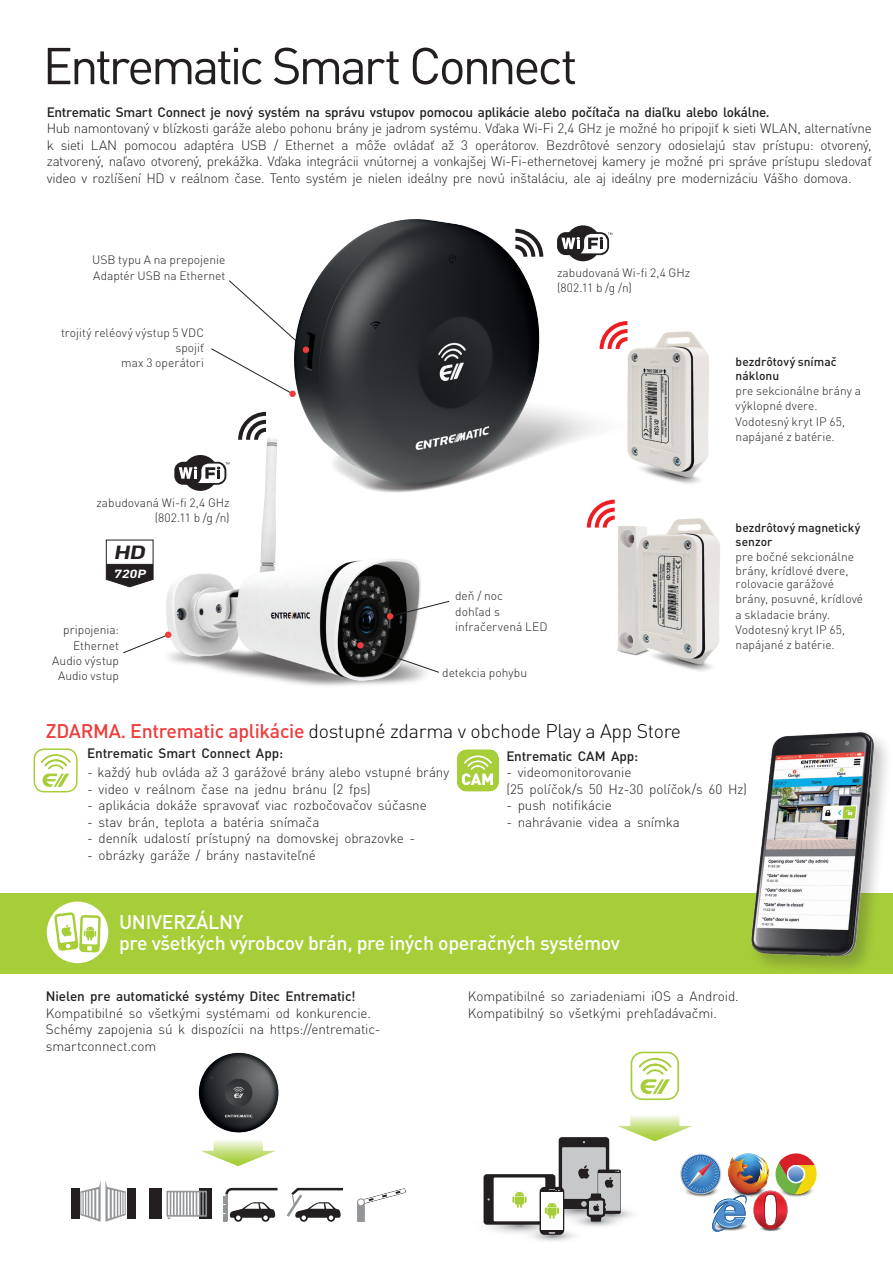
<style>
.page{position:relative;width:893px;height:1263px;background:#fff}
.page>*{position:absolute;margin:0;border:0;box-sizing:border-box;transform-origin:0 0}
.t1{font:51px "DIN Pro";letter-spacing:-.06em;color:#231f20}
.t2{font:300 19.5px "DIN Pro";letter-spacing:-.015em;color:#000}
.t3{font:500 19.5px "DIN Pro";letter-spacing:-.015em;color:#fff}
.t4{font:italic 700 18.9px "DIN Pro";color:#231f20;scale:1.32 1}
.Bodytext_9_-15{font:300 13.5px/16.5px "DIN Pro";letter-spacing:-.01em;color:#231f20}
.Bodytext_9_-15-2{font:500 13.5px "DIN Pro";letter-spacing:-.015em;color:#231f20}
.Caption_8_-15{font:300 12px/13.5px "DIN Pro";color:#231f20}
.Caption_8_-15-2{font:500 12px/13.5px "DIN Pro";color:#231f20}
.t5{font:italic 700 11.7px "DIN Pro";color:#fff;scale:1.22 1}
.s1{font-weight:500;color:#ee3d3c}
</style>
<div class="page">
<img style="left:166px;top:455px;width:260px;height:231px">
<img style="left:617px;top:518px;width:103px;height:153px">
<img style="left:642px;top:331px;width:67px;height:153px">
<img style="left:217px;top:219px;width:425px;height:287px">
<div style="left:71px;top:1188px;width:9px;height:31px;background:#231f20"></div>
<div style="left:127px;top:1188px;width:8px;height:31px;background:#231f20"></div>
<svg style="left:80px;top:1181px;width:46px;height:41px"></svg>
<div style="left:149px;top:1189px;width:12px;height:30px;background:#231f20"></div>
<div style="left:199px;top:1189px;width:13px;height:30px;background:#231f20"></div>
<svg style="left:166px;top:1191px;width:41px;height:28px"></svg>
<svg style="left:224px;top:1187px;width:119px;height:35px"></svg>
<svg style="left:357px;top:1188px;width:49px;height:34px"></svg>
<svg style="left:201px;top:1140px;width:74px;height:26px"></svg>
<div style="left:631px;top:1052px;width:48px;height:48px;border:2px solid #a6ce39;border-radius:11px"></div>
<svg style="left:639px;top:1058px;width:33px;height:36px"></svg>
<svg style="left:483px;top:1115px;width:334px;height:126px"></svg>
<div style="left:0;top:893px;width:893px;height:81px;background:#a6ce39"></div>
<img style="left:198px;top:1052px;width:81px;height:81px">
<div style="left:749px;top:730px;width:144px;height:246px;background:#231f20;opacity:.25"></div>
<img style="left:749px;top:732px;width:139px;height:224px">
<svg style="left:211px;top:280px;width:96px;height:115px"></svg>
<div style="left:289px;top:391px;width:7px;height:6px;background:#ee3d3c;border-radius:50%"></div>
<div style="left:303px;top:346px;width:6px;height:7px;background:#ee3d3c;border-radius:50%"></div>
<svg style="left:106px;top:539px;width:48px;height:48px"></svg>
<hr style="left:106px;top:564px;width:47px;height:1px;background:#231f20">
<div style="left:557px;top:232px;width:52px;height:23px;background:#231f20;border-radius:9px"></div>
<div style="left:565px;top:225px;width:36px;height:36px;background:#231f20;border-radius:50%"></div>
<svg style="left:561px;top:232px;width:51px;height:21px"></svg>
<div style="left:174px;top:462px;width:52px;height:23px;background:#231f20;border-radius:9px"></div>
<div style="left:183px;top:455px;width:35px;height:36px;background:#231f20;border-radius:50%"></div>
<svg style="left:179px;top:462px;width:51px;height:21px"></svg>
<svg style="left:238px;top:412px;width:28px;height:28px"></svg>
<svg style="left:389px;top:600px;width:61px;height:17px"></svg>
<svg style="left:360px;top:644px;width:79px;height:29px"></svg>
<div style="left:387px;top:613px;width:6px;height:7px;background:#ee3d3c;border-radius:50%"></div>
<div style="left:357px;top:642px;width:7px;height:6px;background:#ee3d3c;border-radius:50%"></div>
<svg style="left:123px;top:632px;width:48px;height:21px"></svg>
<svg style="left:515px;top:229px;width:28px;height:28px"></svg>
<svg style="left:600px;top:321px;width:27px;height:28px"></svg>
<svg style="left:587px;top:500px;width:28px;height:28px"></svg>
<div style="left:47px;top:902px;width:61px;height:61px;background:#fff;border-radius:50%"></div>
<svg style="left:53px;top:912px;width:48px;height:41px"></svg>
<svg style="left:34px;top:750px;width:43px;height:42px"></svg>
<div style="left:34px;top:748px;width:44px;height:44px;border:2px solid #a6ce39;border-radius:10px"></div>
<svg style="left:458px;top:751px;width:40px;height:39px;background:#bad965"></svg>
<div style="left:455px;top:748px;width:46px;height:45px;border:2px solid #fff;border-radius:11px"></div>
<p class="t1" style="left:43px;top:31px;width:536px">Entrematic Smart Connect</p>
<p class="Bodytext_9_-15-2" style="left:47px;top:103px;width:724px">Entrematic Smart Connect je nový systém na správu vstupov pomocou aplikácie alebo počítača na diaľku alebo lokálne.</p>
<p class="Bodytext_9_-15" style="left:47px;top:119px;width:826px;text-align:justify">Hub namontovaný v blízkosti garáže alebo pohonu brány je jadrom systému. Vďaka Wi-Fi 2,4 GHz je možné ho pripojiť k sieti WLAN, alternatívne k sieti LAN pomocou adaptéra USB / Ethernet a môže ovládať až 3 operátorov. Bezdrôtové senzory odosielajú stav prístupu: otvorený, zatvorený, naľavo otvorený, prekážka. Vďaka integrácii vnútornej a vonkajšej Wi-Fi-ethernetovej kamery je možné pri správe prístupu sledovať video v rozlíšení HD v reálnom čase. Tento systém je nielen ideálny pre novú inštaláciu, ale aj ideálny pre modernizáciu Vášho domova.</p>
<p class="Caption_8_-15" style="left:92px;top:253px;width:135px">USB typu A na prepojenie</p>
<p class="Caption_8_-15" style="left:93px;top:268px;width:134px">Adaptér USB na Ethernet</p>
<p class="Caption_8_-15" style="left:61px;top:325px;width:145px">trojitý reléový výstup 5 VDC</p>
<p class="Caption_8_-15" style="left:175px;top:340px;width:30px">spojiť</p>
<p class="Caption_8_-15" style="left:121px;top:356px;width:84px">max 3 operátori</p>
<p class="Caption_8_-15" style="left:557px;top:265px;width:135px">zabudovaná Wi-fi 2,4 GHz</p>
<p class="Caption_8_-15" style="left:557px;top:281px;width:76px">(802.11 b /g /n)</p>
<p class="Caption_8_-15" style="left:96px;top:495px;width:135px">zabudovaná Wi-fi 2,4 GHz</p>
<p class="Caption_8_-15" style="left:155px;top:510px;width:76px">(802.11 b /g /n)</p>
<p class="t4" style="left:113px;top:539px;width:29px">HD</p>
<p class="t5" style="left:114px;top:566px;width:30px">720P</p>
<p class="Caption_8_-15" style="left:455px;top:589px;width:50px">deň / noc</p>
<p class="Caption_8_-15" style="left:455px;top:604px;width:46px">dohľad s</p>
<p class="Caption_8_-15" style="left:455px;top:619px;width:94px">infračervená LED</p>
<p class="Caption_8_-15" style="left:63px;top:623px;width:57px">pripojenia:</p>
<p class="Caption_8_-15" style="left:73px;top:638px;width:47px">Ethernet</p>
<p class="Caption_8_-15" style="left:52px;top:653px;width:68px">Audio výstup</p>
<p class="Caption_8_-15" style="left:58px;top:668px;width:62px">Audio vstup</p>
<p class="Caption_8_-15" style="left:442px;top:665px;width:86px">detekcia pohybu</p>
<p class="t2" style="left:46px;top:717px;width:637px"><span class="s1">ZDARMA. Entrematic aplikácie</span> dostupné zdarma v obchode Play a App Store</p>
<p class="Caption_8_-15-2" style="left:736px;top:355px;width:102px">bezdrôtový snímač náklonu</p>
<p class="Caption_8_-15" style="left:736px;top:384px;width:127px">pre sekcionálne brány a</p>
<p class="Caption_8_-15" style="left:736px;top:399px;width:84px">výklopné dvere.</p>
<p class="Caption_8_-15" style="left:736px;top:414px;width:111px">Vodotesný kryt IP 65,</p>
<p class="Caption_8_-15" style="left:736px;top:429px;width:101px">napájané z batérie.</p>
<p class="Caption_8_-15-2" style="left:736px;top:521px;width:126px">bezdrôtový magnetický senzor</p>
<p class="Caption_8_-15" style="left:736px;top:549px;width:120px">pre bočné sekcionálne brány, krídlové dvere, rolovacie garážové</p>
<p class="Caption_8_-15" style="left:736px;top:592px;width:129px">brány, posuvné, krídlové</p>
<p class="Caption_8_-15" style="left:736px;top:607px;width:96px">a skladacie brány.</p>
<p class="Caption_8_-15" style="left:736px;top:622px;width:111px">Vodotesný kryt IP 65,</p>
<p class="Caption_8_-15" style="left:736px;top:638px;width:101px">napájané z batérie.</p>
<p class="Bodytext_9_-15-2" style="left:87px;top:743px;width:198px">Entrematic Smart Connect App:</p>
<p class="Bodytext_9_-15" style="left:87px;top:763px;width:364px">- každý hub ovláda až 3 garážové brány alebo vstupné brány</p>
<p class="Bodytext_9_-15" style="left:87px;top:780px;width:285px">- video v reálnom čase na jednu bránu (2 fps)</p>
<p class="Bodytext_9_-15" style="left:87px;top:796px;width:341px">- aplikácia dokáže spravovať viac rozbočovačov súčasne</p>
<p class="Bodytext_9_-15" style="left:87px;top:813px;width:234px">- stav brán, teplota a batéria snímača</p>
<p class="Bodytext_9_-15" style="left:87px;top:829px;width:330px">- denník udalostí prístupný na domovskej obrazovke -</p>
<p class="Bodytext_9_-15" style="left:87px;top:846px;width:230px">- obrázky garáže / brány nastaviteľné</p>
<p class="Bodytext_9_-15-2" style="left:506px;top:747px;width:133px">Entrematic CAM App:</p>
<p class="Bodytext_9_-15" style="left:506px;top:763px;width:127px">- videomonitorovanie</p>
<p class="Bodytext_9_-15" style="left:506px;top:780px;width:242px">(25 políčok/s 50 Hz-30 políčok/s 60 Hz)</p>
<p class="Bodytext_9_-15" style="left:506px;top:796px;width:107px">- push notifikácie</p>
<p class="Bodytext_9_-15" style="left:506px;top:813px;width:175px">- nahrávanie videa a snímka</p>
<p class="t3" style="left:119px;top:909px;width:126px">UNIVERZÁLNY</p>
<p class="t3" style="left:119px;top:930px;width:502px">pre všetkých výrobcov brán, pre iných operačných systémov</p>
<p class="Bodytext_9_-15-2" style="left:46px;top:987px;width:311px">Nielen pre automatické systémy Ditec Entrematic!</p>
<p class="Bodytext_9_-15" style="left:46px;top:1004px;width:327px">Kompatibilné so všetkými systémami od konkurencie.</p>
<p class="Bodytext_9_-15" style="left:46px;top:1020px;width:336px">Schémy zapojenia sú k dispozícii na https://entrematic&shy;smartconnect.com</p>
<p class="Bodytext_9_-15" style="left:468px;top:987px;width:273px">Kompatibilné so zariadeniami iOS a Android.</p>
<p class="Bodytext_9_-15" style="left:468px;top:1004px;width:251px">Kompatibilný so všetkými prehľadávačmi.</p>
</div>
